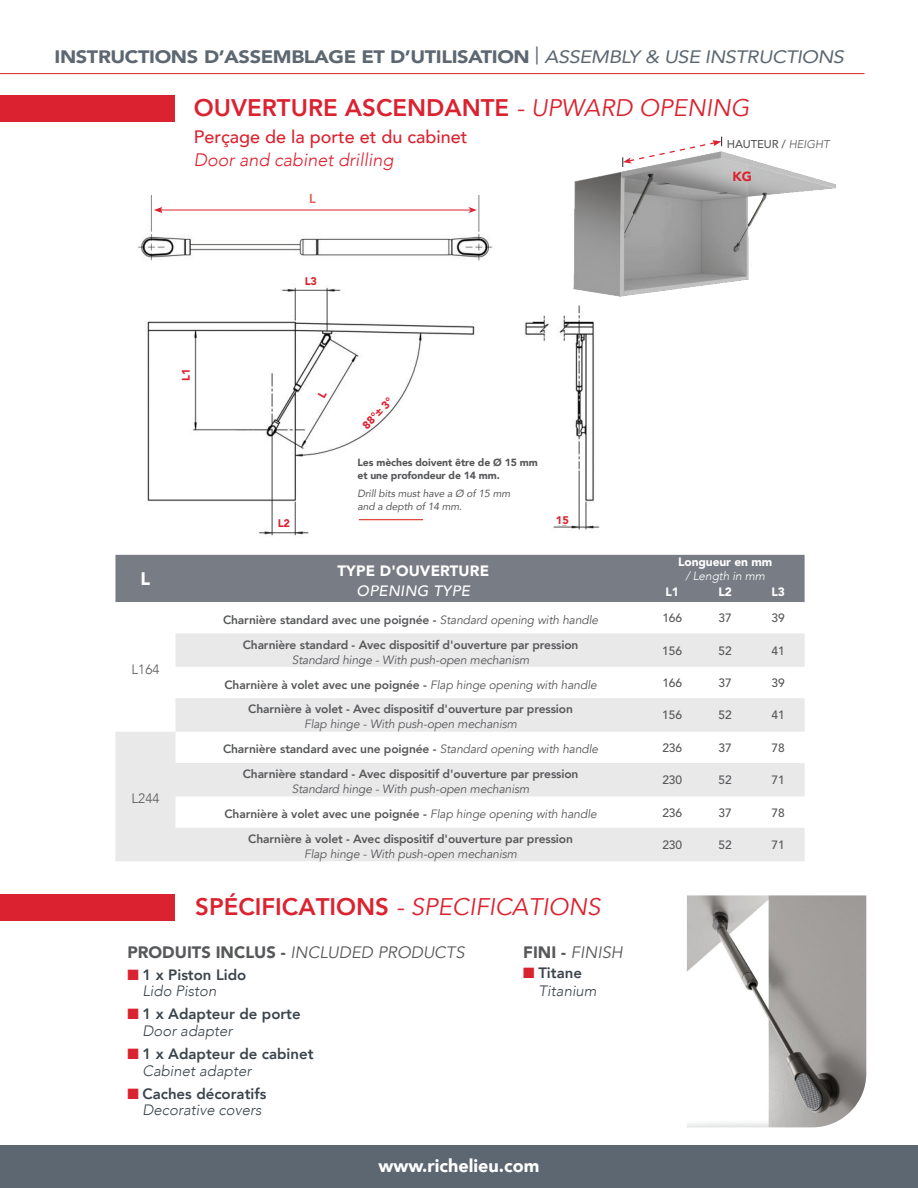
<style>
.page{position:relative;width:918px;height:1188px;background:#fff}
.page>*{position:absolute;margin:0;border:0;box-sizing:border-box;transform-origin:0 0}
.Title_Product_light_coul_1{font:800 24px "Avenir";color:#db2230}
.Title_Product_light_coul_1-2{font:italic 24px "Avenir";color:#db2230}
.Title_light_Category{font:900 18px "Avenir";letter-spacing:-.02em;color:#5c6771;scale:1.11 1}
.Title_Product_light_coul_1-3{font:500 18px/22.5px "Avenir";color:#db2230}
.t1{font:900 18px "Avenir";color:#fff}
.Table-Header{font:900 18px "Avenir LT Std";color:#fff}
.Text_with_bullets{font:italic 16.5px "Avenir";color:#57585a}
.Text_with_bullets-2{font:800 15px/16.5px "Avenir";color:#3b444c}
.Table-Header-2{font:900 15px "Avenir";letter-spacing:.01em;color:#fff}
.Text_with_bullets-3{font:italic 300 15px/18px "Avenir";color:#3b444c}
.Table-Header-3{font:italic 500 15px "Avenir";letter-spacing:.02em;color:#fff}
.Table-Text_light{font:300 13.5px "Avenir";color:#57585a}
.Text_with_bullets-4{font:900 13.05px "Avenir LT Std";color:#db2230}
.Text_with_bullets-5{font:800 12.9px "Avenir";color:#e15a4d}
.Table-Text_black{font:800 12px/15px "Avenir";letter-spacing:-.01em;color:#57585a;text-align:center}
.Table-Text_black-2{font:500 12px "Avenir LT Std";letter-spacing:-.01em;color:#57585a}
.Table-Header-4{font:900 12px/13.5px "Avenir LT Std";letter-spacing:-.01em;color:#fff;text-align:center}
.Text_with_bullets-6{font:500 11.25px "Avenir LT Std";letter-spacing:-.01em;color:#57585a}
.Text_with_bullets-7{font:900 10.95px "Avenir LT Std";letter-spacing:-.01em;color:#db2230}
.Text_with_bullets-8{font:900 10.35px/12.9px "Avenir";letter-spacing:-.01em;color:#57585a}
.Text_with_bullets-9{font:italic 10.35px/12.9px "Avenir";letter-spacing:-.01em;color:#57585a}
.s1{font-weight:400;font-style:italic}
.s2{font-weight:300;font-style:italic}
.s3{font-family:"Avenir";font-weight:300;font-style:italic}
.s4{font-weight:800;font-style:normal}
.s5{font-weight:900;font-style:normal}
.s6{color:#db2230}
</style>
<div class="page">
<img style="left:687px;top:895px;width:179px;height:232px">
<img style="left:137px;top:196px;width:356px;height:65px">
<hr style="left:160px;top:210px;width:311px;height:1px;background:#db2230">
<svg style="left:468px;top:207px;width:9px;height:6px"></svg>
<svg style="left:154px;top:207px;width:8px;height:6px"></svg>
<div style="left:0;top:95px;width:174px;height:27px;background:#db2230"></div>
<div style="left:0;top:894px;width:174px;height:27px;background:#db2230"></div>
<div style="left:115px;top:555px;width:690px;height:47px;background:#777c85"></div>
<svg style="left:115px;top:633px;width:690px;height:228px;fill:#e9e9ea"></svg>
<hr style="left:0;top:73px;width:865px;height:1px;background:#db2230">
<img style="left:147px;top:287px;width:453px;height:249px">
<div style="left:385px;top:423px;width:178px;height:65px;background:#fff"></div>
<div style="left:298px;top:277px;width:26px;height:12px;background:#fff"></div>
<svg style="left:360px;top:394px;width:37px;height:38px"></svg>
<div style="left:276px;top:519px;width:16px;height:12px;background:#fff"></div>
<div style="left:555px;top:515px;width:15px;height:10px;background:#fff"></div>
<div style="left:181px;top:362px;width:13px;height:26px;background:#fff"></div>
<hr style="left:359px;top:519px;width:64px;height:1px;background:#df4941">
<img style="left:550px;top:136px;width:286px;height:179px">
<svg style="left:622px;top:137px;width:100px;height:30px"></svg>
<div style="left:0;top:1145px;width:918px;height:43px;background:#5c6771"></div>
<svg style="left:312px;top:381px;width:23px;height:28px"></svg>
<p class="Title_light_Category" style="left:55px;top:41px;width:713px">INSTRUCTIONS D’ASSEMBLAGE ET D’UTILISATION <sup>|</sup> <span class="s1">ASSEMBLY &amp; USE INSTRUCTIONS</span></p>
<p class="Title_Product_light_coul_1" style="left:194px;top:89px;width:557px">OUVERTURE ASCENDANTE <span class="s1">- UPWARD OPENING</span></p>
<p class="Title_Product_light_coul_1-3" style="left:194px;top:125px;width:275px">Perçage de la porte et du cabinet<br><span class="s2">Door and cabinet drilling</span></p>
<p class="Text_with_bullets-6" style="left:727px;top:137px;width:104px">HAUTEUR / <span class="s3">HEIGHT</span></p>
<p class="Text_with_bullets-4" style="left:733px;top:169px;width:21px">KG</p>
<p class="Text_with_bullets-5" style="left:309px;top:188px;width:8px">L</p>
<p class="Text_with_bullets-7" style="left:305px;top:275px;width:14px">L3</p>
<p class="Table-Header" style="left:141px;top:568px;width:11px">L</p>
<p class="Table-Text_light" style="left:132px;top:661px;width:29px">L164</p>
<p class="Table-Text_light" style="left:132px;top:791px;width:29px">L244</p>
<p class="Text_with_bullets-7" style="left:179px;top:381px;width:14px;rotate:-90deg">L1</p>
<p class="Text_with_bullets-7" style="left:360px;top:422px;width:40px;rotate:-46deg">88°± 3°</p>
<p class="Text_with_bullets-8" style="left:358px;top:456px;width:182px">Les mèches doivent être de Ø 15 mm et une profondeur de 14 mm.</p>
<p class="Text_with_bullets-9" style="left:358px;top:486px;width:154px">Drill bits must have a Ø of 15 mm and a depth of 14 mm.</p>
<p class="Text_with_bullets-7" style="left:278px;top:517px;width:14px">L2</p>
<p class="Text_with_bullets-7" style="left:556px;top:513px;width:14px">15</p>
<p class="Table-Header-2" style="left:338px;top:558px;width:153px">TYPE D'OUVERTURE</p>
<p class="Table-Header-3" style="left:357px;top:582px;width:115px">OPENING TYPE</p>
<p class="Table-Header-4" style="left:678px;top:555px;width:95px">Longueur en mm <span class="s3">/ Length in mm</span></p>
<p class="Table-Header-4" style="left:666px;top:586px;width:15px">L1</p>
<p class="Table-Header-4" style="left:719px;top:586px;width:15px">L2</p>
<p class="Table-Header-4" style="left:771px;top:586px;width:15px">L3</p>
<p class="Table-Text_black" style="left:223px;top:612px;width:377px">Charnière standard avec une poignée - <span class="s1">Standard opening with handle</span></p>
<p class="Table-Text_black-2" style="left:662px;top:611px;width:21px">166</p>
<p class="Table-Text_black-2" style="left:719px;top:611px;width:15px">37</p>
<p class="Table-Text_black-2" style="left:772px;top:611px;width:15px">39</p>
<p class="Table-Text_black" style="left:243px;top:637px;width:337px">Charnière standard - Avec dispositif d'ouverture par pression<br><span class="s1">Standard hinge - With push-open mechanism</span></p>
<p class="Table-Text_black-2" style="left:662px;top:644px;width:22px">156</p>
<p class="Table-Text_black-2" style="left:719px;top:644px;width:15px">52</p>
<p class="Table-Text_black-2" style="left:771px;top:644px;width:15px">41</p>
<p class="Table-Text_black" style="left:225px;top:677px;width:374px">Charnière à volet avec une poignée - <span class="s1">Flap hinge opening with handle</span></p>
<p class="Table-Text_black-2" style="left:662px;top:676px;width:21px">166</p>
<p class="Table-Text_black-2" style="left:719px;top:676px;width:15px">37</p>
<p class="Table-Text_black-2" style="left:772px;top:676px;width:15px">39</p>
<p class="Table-Text_black" style="left:248px;top:702px;width:326px">Charnière à volet - Avec dispositif d'ouverture par pression<br><span class="s1">Flap hinge - With push-open mechanism</span></p>
<p class="Table-Text_black-2" style="left:662px;top:708px;width:22px">156</p>
<p class="Table-Text_black-2" style="left:719px;top:708px;width:15px">52</p>
<p class="Table-Text_black-2" style="left:771px;top:708px;width:15px">41</p>
<p class="Table-Text_black" style="left:223px;top:742px;width:377px">Charnière standard avec une poignée - <span class="s1">Standard opening with handle</span></p>
<p class="Table-Text_black-2" style="left:662px;top:741px;width:21px">236</p>
<p class="Table-Text_black-2" style="left:719px;top:741px;width:15px">37</p>
<p class="Table-Text_black-2" style="left:772px;top:741px;width:15px">78</p>
<p class="Table-Text_black" style="left:243px;top:767px;width:337px">Charnière standard - Avec dispositif d'ouverture par pression<br><span class="s1">Standard hinge - With push-open mechanism</span></p>
<p class="Table-Text_black-2" style="left:662px;top:773px;width:21px">230</p>
<p class="Table-Text_black-2" style="left:719px;top:773px;width:15px">52</p>
<p class="Table-Text_black-2" style="left:772px;top:773px;width:15px">71</p>
<p class="Table-Text_black" style="left:225px;top:806px;width:374px">Charnière à volet avec une poignée - <span class="s1">Flap hinge opening with handle</span></p>
<p class="Table-Text_black-2" style="left:662px;top:806px;width:21px">236</p>
<p class="Table-Text_black-2" style="left:719px;top:806px;width:15px">37</p>
<p class="Table-Text_black-2" style="left:772px;top:806px;width:15px">78</p>
<p class="Table-Text_black" style="left:248px;top:831px;width:326px">Charnière à volet - Avec dispositif d'ouverture par pression<br><span class="s1">Flap hinge - With push-open mechanism</span></p>
<p class="Table-Text_black-2" style="left:662px;top:838px;width:21px">230</p>
<p class="Table-Text_black-2" style="left:719px;top:838px;width:15px">52</p>
<p class="Table-Text_black-2" style="left:772px;top:838px;width:15px">71</p>
<p class="Title_Product_light_coul_1-2" style="left:195px;top:893px;width:407px"><span class="s4">SPÉCIFICATIONS</span> - SPECIFICATIONS</p>
<p class="Text_with_bullets" style="left:127px;top:942px;width:339px"><span class="s5">PRODUITS INCLUS -</span> INCLUDED PRODUCTS</p>
<p class="Text_with_bullets" style="left:523px;top:942px;width:101px"><span class="s5">FINI -</span> FINISH</p>
<p class="Text_with_bullets-2" style="left:142px;top:966px;width:105px;text-indent:-15px"><span class="s6">■</span> 1 x Piston Lido<br><span class="s2">Lido Piston</span></p>
<p class="Text_with_bullets-2" style="left:142px;top:1006px;width:160px;text-indent:-15px"><span class="s6">■</span> 1 x Adapteur de porte<br><span class="s2">Door adapter</span></p>
<p class="Text_with_bullets-2" style="left:142px;top:1046px;width:173px;text-indent:-15px"><span class="s6">■</span> 1 x Adapteur de cabinet<br><span class="s2">Cabinet adapter</span></p>
<p class="Text_with_bullets-2" style="left:142px;top:1085px;width:125px;text-indent:-15px"><span class="s6">■</span> Caches décoratifs<br><span class="s2">Decorative covers</span></p>
<p class="Text_with_bullets-3" style="left:538px;top:964px;width:60px;text-indent:-15px"><span class="s6">■</span> <span class="s4">Titane<br></span>Titanium</p>
<h2 class="t1" style="left:379px;top:1151px;width:162px">www.richelieu.com</h2>
</div>
